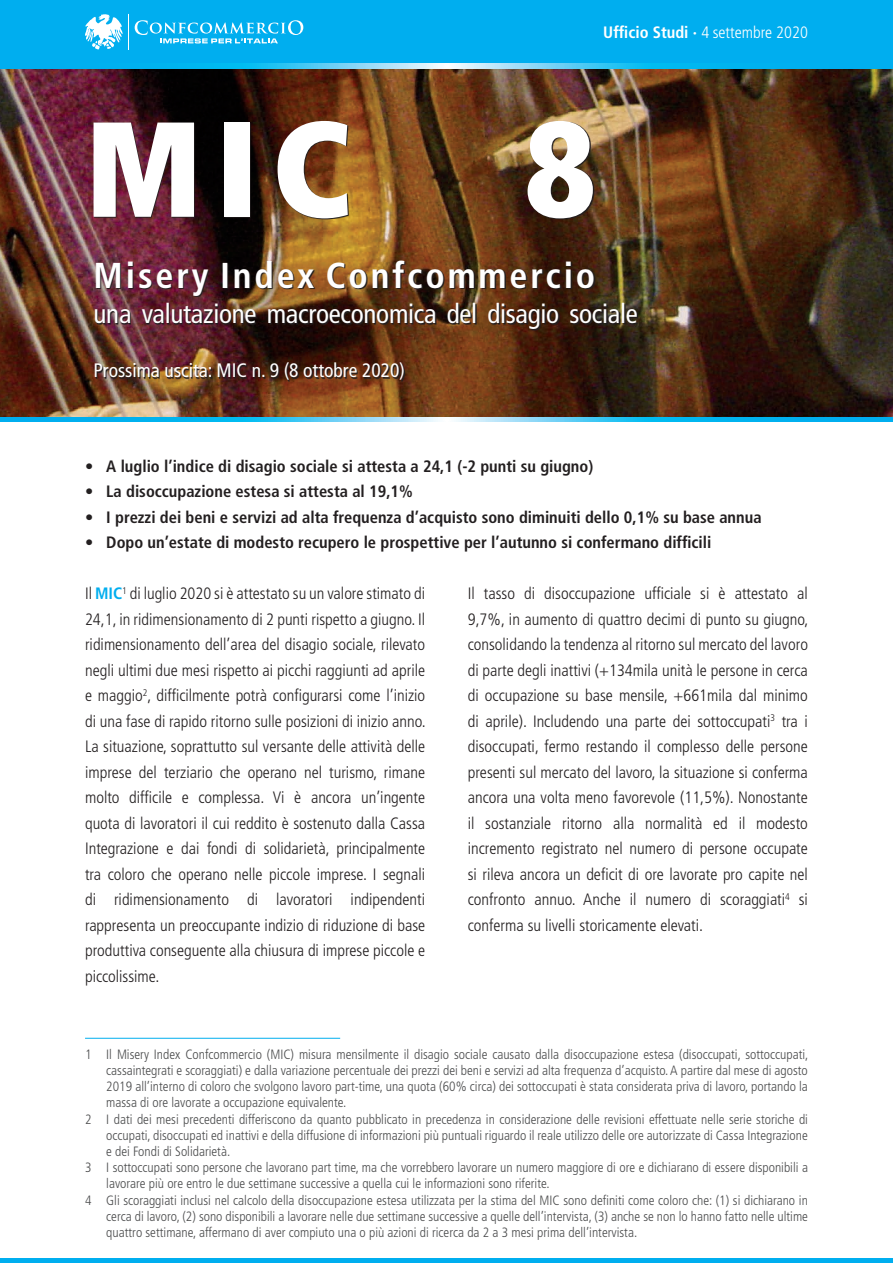
<style>
.page{position:relative;width:893px;height:1263px;background:#fff}
.page>*{position:absolute;margin:0;border:0;box-sizing:border-box;transform-origin:0 0}
.t1{font:900 condensed 135px "Frutiger LT Std";color:#fff}
.t2{font:700 condensed 36px "Frutiger LT Std";letter-spacing:.08em;color:#fff}
.t3{font:condensed 27px "Frutiger LT Std";letter-spacing:-.01em;color:#fff}
.TESTO{font:condensed 19.5px "Frutiger LT Std";color:#fff}
.TESTO-2{font:300 condensed 16.5px/25.5px "Frutiger LT Std";color:#231f20;text-align:justify}
.Lev0{font:700 condensed 16.5px "Frutiger LT Std";color:#231f20}
.Header_right{font:300 condensed 16.5px "Frutiger LT Std";color:#fff}
.nota{font:300 condensed 13.5px/16.2px "Frutiger LT Std";color:#4b4c4d;text-align:justify}
.s1{font-weight:700}
.s2{font-weight:700;color:#00aeef}
</style>
<div class="page">
<hr style="left:0;top:1259px;width:893px;height:4px;background:#00aeef">
<img style="left:0;top:68px;width:893px;height:350px">
<img style="left:95px;top:122px;width:543px;height:259px">
<div style="left:0;top:0;width:893px;height:68px;background:#00aeef"></div>
<svg style="left:135px;top:20px;width:168px;height:23px"></svg>
<svg style="left:85px;top:14px;width:44px;height:36px"></svg>
<svg style="left:214px;top:64px;width:466px;height:4px"></svg>
<svg style="left:0;top:418px;width:893px;height:4px"></svg>
<hr style="left:85px;top:1038px;width:255px;height:1px;background:#00aeef">
<p class="Header_right" style="left:603px;top:23px;width:206px"><span class="s1">Ufficio Studi ·</span> 4 settembre 2020</p>
<p class="t1" style="left:85px;top:87px;width:268px">MIC</p>
<p class="t1" style="left:525px;top:87px;width:72px">8</p>
<p class="t2" style="left:94px;top:254px;width:503px">Misery Index Confcommercio</p>
<p class="t3" style="left:94px;top:298px;width:546px">una valutazione macroeconomica del disagio sociale</p>
<p class="TESTO" style="left:94px;top:359px;width:313px">Prossima uscita: MIC n. 9 (8 ottobre 2020)</p>
<p class="Lev0" style="left:85px;top:456px;width:510px">• A luglio l’indice di disagio sociale si attesta a 24,1 (-2 punti su giugno)</p>
<p class="Lev0" style="left:85px;top:482px;width:329px">• La disoccupazione estesa si attesta al 19,1%</p>
<p class="Lev0" style="left:85px;top:507px;width:678px">• I prezzi dei beni e servizi ad alta frequenza d’acquisto sono diminuiti dello 0,1% su base annua</p>
<p class="Lev0" style="left:85px;top:533px;width:628px">• Dopo un’estate di modesto recupero le prospettive per l’autunno si confermano difficili</p>
<p class="TESTO-2" style="left:85px;top:581px;width:342px">Il <span class="s2">MIC</span><sup>1</sup> di luglio 2020 si è attestato su un valore stimato di 24,1, in ridimensionamento di 2 punti rispetto a giugno. Il ridimensionamento dell’area del disagio sociale, rilevato negli ultimi due mesi rispetto ai picchi raggiunti ad aprile e maggio<sup>2</sup>, difficilmente potrà configurarsi come l’inizio di una fase di rapido ritorno sulle posizioni di inizio anno.<br>La situazione, soprattutto sul versante delle attività delle imprese del terziario che operano nel turismo, rimane molto difficile e complessa. Vi è ancora un’ingente quota di lavoratori il cui reddito è sostenuto dalla Cassa Integrazione e dai fondi di solidarietà, principalmente tra coloro che operano nelle piccole imprese. I segnali di ridimensionamento di lavoratori indipendenti rappresenta un preoccupante indizio di riduzione di base produttiva conseguente alla chiusura di imprese piccole e piccolissime.</p>
<p class="TESTO-2" style="left:468px;top:581px;width:342px">Il tasso di disoccupazione ufficiale si è attestato al 9,7%, in aumento di quattro decimi di punto su giugno, consolidando la tendenza al ritorno sul mercato del lavoro di parte degli inattivi (+134mila unità le persone in cerca di occupazione su base mensile, +661mila dal minimo di aprile). Includendo una parte dei sottoccupati<sup>3</sup> tra i disoccupati, fermo restando il complesso delle persone presenti sul mercato del lavoro, la situazione si conferma ancora una volta meno favorevole (11,5%). Nonostante il sostanziale ritorno alla normalità ed il modesto incremento registrato nel numero di persone occupate si rileva ancora un deficit di ore lavorate pro capite nel confronto annuo. Anche il numero di scoraggiati<sup>4</sup> si conferma su livelli storicamente elevati.</p>
<p class="nota" style="left:106px;top:1046px;width:704px;text-indent:-21px">1 Il Misery Index Confcommercio (MIC) misura mensilmente il disagio sociale causato dalla disoccupazione estesa (disoccupati, sottoccupati, cassaintegrati e scoraggiati) e dalla variazione percentuale dei prezzi dei beni e servizi ad alta frequenza d’acquisto. A partire dal mese di agosto 2019 all’interno di coloro che svolgono lavoro part-time, una quota (60% circa) dei sottoccupati è stata considerata priva di lavoro, portando la massa di ore lavorate a occupazione equivalente.</p>
<p class="nota" style="left:106px;top:1111px;width:703px;text-indent:-21px">2 I dati dei mesi precedenti differiscono da quanto pubblicato in precedenza in considerazione delle revisioni effettuate nelle serie storiche di occupati, disoccupati ed inattivi e della diffusione di informazioni più puntuali riguardo il reale utilizzo delle ore autorizzate di Cassa Integrazione e dei Fondi di Solidarietà.</p>
<p class="nota" style="left:106px;top:1159px;width:703px;text-indent:-21px">3 I sottoccupati sono persone che lavorano part time, ma che vorrebbero lavorare un numero maggiore di ore e dichiarano di essere disponibili a lavorare più ore entro le due settimane successive a quella cui le informazioni sono riferite.</p>
<p class="nota" style="left:106px;top:1192px;width:703px;text-indent:-21px">4 Gli scoraggiati inclusi nel calcolo della disoccupazione estesa utilizzata per la stima del MIC sono definiti come coloro che: (1) si dichiarano in cerca di lavoro, (2) sono disponibili a lavorare nelle due settimane successive a quelle dell’intervista, (3) anche se non lo hanno fatto nelle ultime quattro settimane, affermano di aver compiuto una o più azioni di ricerca da 2 a 3 mesi prima dell’intervista.</p>
</div>
